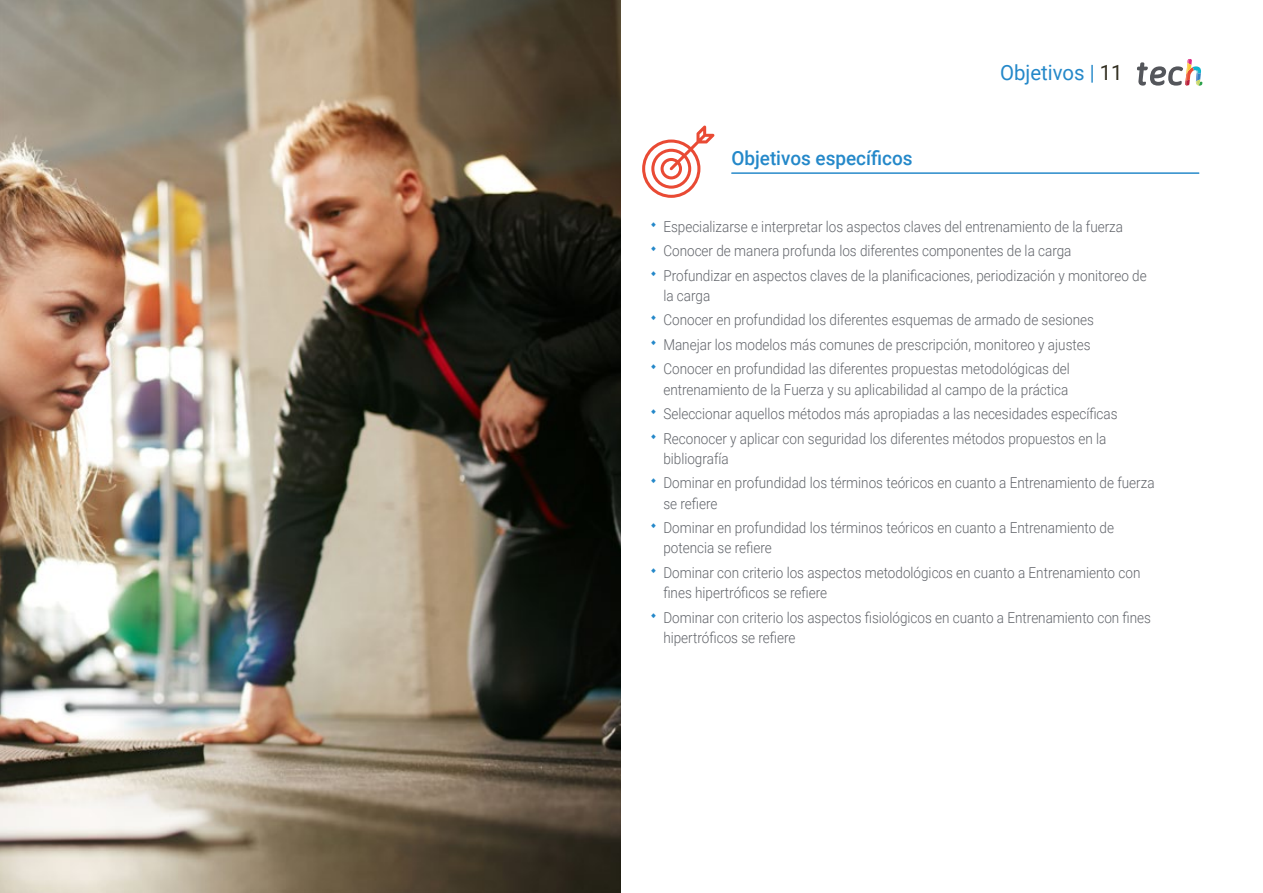
<style>
.page{position:relative;width:1263px;height:893px;background:#fff}
.page>*{position:absolute;margin:0;border:0;box-sizing:border-box;transform-origin:0 0}
.t1{font:21px "Roboto";color:#2488c9}
.t2{font:500 19.5px "Roboto";color:#2488c9}
.t3{font:300 15px/24.5px "Roboto";color:#61646a;scale:.9 1}
.s1{color:#312e20}
</style>
<div class="page">
<svg style="left:1137px;top:59px;width:65px;height:27px"></svg>
<img style="left:0;top:0;width:621px;height:893px">
<svg style="left:642px;top:125px;width:72px;height:73px"></svg>
<hr style="left:731px;top:173px;width:468px;height:1px;background:#2488c9">
<h2 class="t2" style="left:731px;top:144px;width:183px">Objetivos específicos</h2>
<h1 class="t1" style="left:1000px;top:57px;width:124px">Objetivos | <span class="s1">11</span></h1>
<p class="t3" style="left:663px;top:213px;width:538px">Especializarse e interpretar los aspectos claves del entrenamiento de la fuerza<br>Conocer de manera profunda los diferentes componentes de la carga<br>Profundizar en aspectos claves de la planificaciones, periodización y monitoreo de</p>
<p class="t3" style="left:663px;top:283px;width:480px">la carga<br>Conocer en profundidad los diferentes esquemas de armado de sesiones Manejar los modelos más comunes de prescripción, monitoreo y ajustes Conocer en profundidad las diferentes propuestas metodológicas del</p>
<p class="t3" style="left:663px;top:376px;width:506px">entrenamiento de la Fuerza y su aplicabilidad al campo de la práctica<br>Seleccionar aquellos métodos más apropiadas a las necesidades específicas<br>Reconocer y aplicar con seguridad los diferentes métodos propuestos en la</p>
<p class="t3" style="left:663px;top:446px;width:547px">bibliografía<br>Dominar en profundidad los términos teóricos en cuanto a Entrenamiento de fuerza</p>
<p class="t3" style="left:663px;top:490px;width:502px">se refiere<br>Dominar en profundidad los términos teóricos en cuanto a Entrenamiento de</p>
<p class="t3" style="left:663px;top:535px;width:531px">potencia se refiere<br>Dominar con criterio los aspectos metodológicos en cuanto a Entrenamiento con</p>
<p class="t3" style="left:663px;top:580px;width:543px">fines hipertróficos se refiere<br>Dominar con criterio los aspectos fisiológicos en cuanto a Entrenamiento con fines</p>
<p class="t3" style="left:663px;top:625px;width:148px">hipertróficos se refiere</p>
</div>
